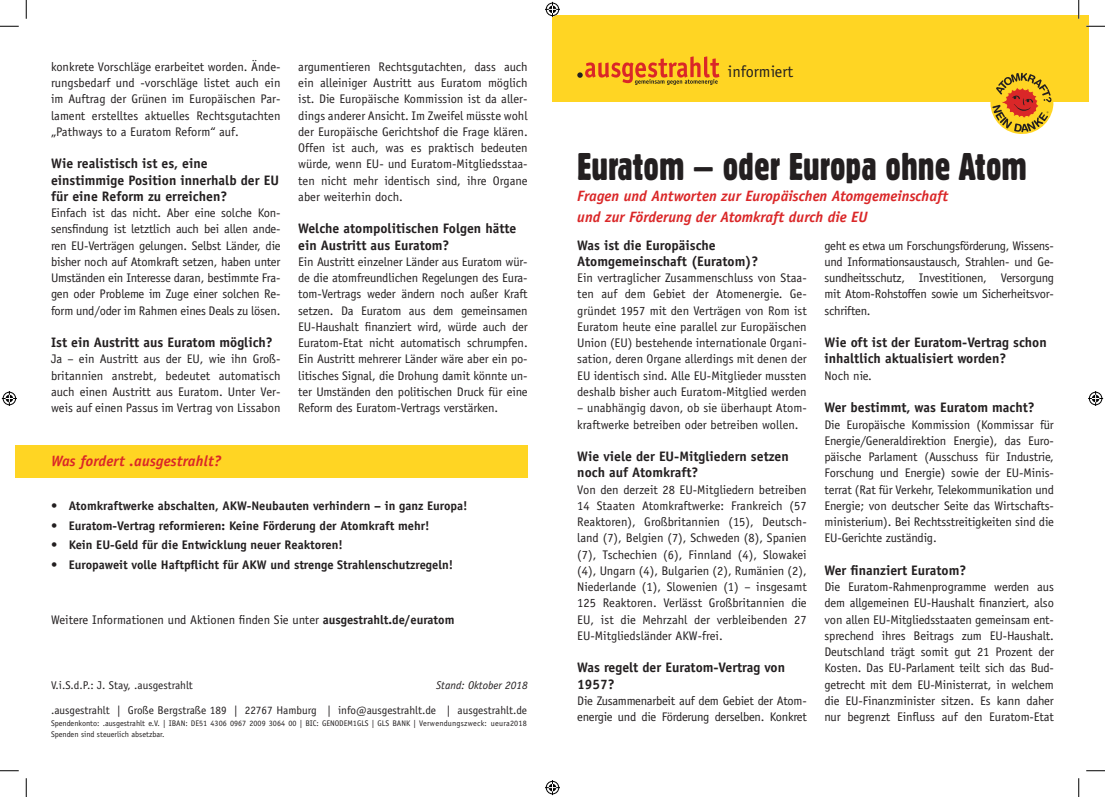
<style>
.page{position:relative;width:1105px;height:797px;background:#fff}
.page>*{position:absolute;margin:0;border:0;box-sizing:border-box;transform-origin:0 0}
.t1{font:37.5px "Bloc Ext Cond";color:#231f20}
.t2{font:16.25px "Officina Sans Std";color:#231f20}
.t3{font:italic 700 15px/21px "Officina Sans Std";color:#da2728}
.t4{font:700 13.75px/16.2px "Officina Sans Std";color:#231f20}
.t5{font:12.5px/16.2px "Officina Sans Std";letter-spacing:-.01em;color:#231f20;text-align:justify}
.t6{font:700 12.5px "Officina Sans Std";color:#231f20}
.t7{font:11.25px "Officina Sans Std";color:#231f20}
.t8{font:italic 11.25px "Officina Sans Std";color:#231f20}
.t9{font:8.12px/11.2px "Officina Sans Std";color:#231f20}
.s1{font-weight:700}
</style>
<div class="page">
<div style="left:552px;top:16px;width:537px;height:86px;background:#ffd523"></div>
<svg style="left:577px;top:56px;width:142px;height:29px"></svg>
<svg style="left:990px;top:72px;width:64px;height:62px"></svg>
<div style="left:16px;top:445px;width:512px;height:33px;background:#ffd523"></div>
<svg style="left:0;top:25px;width:19px;height:2px"></svg>
<svg style="left:1086px;top:25px;width:19px;height:2px"></svg>
<svg style="left:0;top:770px;width:19px;height:1px"></svg>
<svg style="left:1086px;top:770px;width:19px;height:1px"></svg>
<svg style="left:25px;top:0;width:2px;height:19px"></svg>
<svg style="left:25px;top:778px;width:2px;height:19px"></svg>
<svg style="left:1078px;top:0;width:1px;height:19px"></svg>
<svg style="left:1078px;top:778px;width:1px;height:19px"></svg>
<svg style="left:545px;top:2px;width:15px;height:15px"></svg>
<svg style="left:545px;top:780px;width:15px;height:15px"></svg>
<svg style="left:2px;top:391px;width:15px;height:15px"></svg>
<svg style="left:1088px;top:391px;width:15px;height:15px"></svg>
<p class="t5" style="left:51px;top:58px;width:231px">konkrete Vorschläge erarbeitet worden. Ände&shy;rungsbedarf und -vorschläge listet auch ein im Auftrag der Grünen im Europäischen Par&shy;lament erstelltes aktuelles Rechtsgutachten „Pathways to a Euratom Reform“ auf.</p>
<p class="t4" style="left:51px;top:155px;width:229px">Wie realistisch ist es, eine einstimmige Position innerhalb der EU für eine Reform zu erreichen?</p>
<p class="t5" style="left:51px;top:205px;width:231px">Einfach ist das nicht. Aber eine solche Kon&shy;sensfindung ist letztlich auch bei allen ande&shy;ren EU-Verträgen gelungen. Selbst Länder, die bisher noch auf Atomkraft setzen, haben unter Umständen ein Interesse daran, bestimmte Fra&shy;gen oder Probleme im Zuge einer solchen Re&shy;form und/oder im Rahmen eines Deals zu lösen.</p>
<p class="t4" style="left:51px;top:334px;width:223px">Ist ein Austritt aus Euratom möglich?</p>
<p class="t5" style="left:51px;top:351px;width:231px">Ja – ein Austritt aus der EU, wie ihn Groß&shy;britannien anstrebt, bedeutet automatisch auch einen Austritt aus Euratom. Unter Ver&shy;weis auf einen Passus im Vertrag von Lissabon</p>
<p class="t5" style="left:298px;top:58px;width:231px">argumentieren Rechtsgutachten, dass auch ein alleiniger Austritt aus Euratom möglich ist. Die Europäische Kommission ist da aller&shy;dings anderer Ansicht. Im Zweifel müsste wohl der Europäische Gerichtshof die Frage klären.<br>Offen ist auch, was es praktisch bedeuten würde, wenn EU- und Euratom-Mitgliedsstaa&shy;ten nicht mehr identisch sind, ihre Organe aber weiterhin doch.</p>
<p class="t4" style="left:298px;top:220px;width:220px">Welche atompolitischen Folgen hätte ein Austritt aus Euratom?</p>
<p class="t5" style="left:298px;top:253px;width:231px">Ein Austritt einzelner Länder aus Euratom wür&shy;de die atomfreundlichen Regelungen des Eura&shy;tom-Vertrags weder ändern noch außer Kraft setzen. Da Euratom aus dem gemeinsamen EU-Haushalt finanziert wird, würde auch der Euratom-Etat nicht automatisch schrumpfen.<br>Ein Austritt mehrerer Länder wäre aber ein po&shy;litisches Signal, die Drohung damit könnte un&shy;ter Umständen den politischen Druck für eine Reform des Euratom-Vertrags verstärken.</p>
<p class="t3" style="left:51px;top:450px;width:171px">Was fordert .ausgestrahlt?</p>
<p class="t6" style="left:51px;top:497px;width:418px">• Atomkraftwerke abschalten, AKW-Neubauten verhindern – in ganz Europa!</p>
<p class="t6" style="left:51px;top:517px;width:380px">• Euratom-Vertrag reformieren: Keine Förderung der Atomkraft mehr!</p>
<p class="t6" style="left:51px;top:537px;width:293px">• Kein EU-Geld für die Entwicklung neuer Reaktoren!</p>
<p class="t6" style="left:51px;top:557px;width:404px">• Europaweit volle Haftpflicht für AKW und strenge Strahlenschutzregeln!</p>
<p class="t5" style="left:51px;top:611px;width:405px">Weitere Informationen und Aktionen finden Sie unter <span class="s1">ausgestrahlt.de/euratom</span></p>
<p class="t7" style="left:51px;top:678px;width:143px">V.i.S.d.P.: J. Stay, .ausgestrahlt</p>
<p class="t8" style="left:436px;top:678px;width:93px">Stand: Oktober 2018</p>
<p class="t7" style="left:51px;top:703px;width:477px">.ausgestrahlt | Große Bergstraße 189 | 22767 Hamburg | info@ausgestrahlt.de | ausgestrahlt.de</p>
<p class="t9" style="left:51px;top:717px;width:477px">Spendenkonto: .ausgestrahlt e.V. | IBAN: DE51 4306 0967 2009 3064 00 | BIC: GENODEM1GLS | GLS BANK | Verwendungszweck: ueura2018<br>Spenden sind steuerlich absetzbar.</p>
<h2 class="t2" style="left:728px;top:62px;width:67px">informiert</h2>
<h1 class="t1" style="left:577px;top:143px;width:451px">Euratom – oder Europa ohne Atom</h1>
<p class="t3" style="left:577px;top:185px;width:372px">Fragen und Antworten zur Europäischen Atomgemeinschaft und zur Förderung der Atomkraft durch die EU</p>
<p class="t4" style="left:577px;top:237px;width:183px">Was ist die Europäische<br>Atomgemeinschaft (Euratom)?</p>
<p class="t5" style="left:577px;top:270px;width:231px">Ein vertraglicher Zusammenschluss von Staa&shy;ten auf dem Gebiet der Atomenergie. Ge&shy;gründet 1957 mit den Verträgen von Rom ist Euratom heute eine parallel zur Europäischen Union (EU) bestehende internationale Organi&shy;sation, deren Organe allerdings mit denen der EU identisch sind. Alle EU-Mitglieder mussten deshalb bisher auch Euratom-Mitglied werden</p>
<p class="t5" style="left:577px;top:400px;width:231px">– unabhängig davon, ob sie überhaupt Atom&shy;kraftwerke betreiben oder betreiben wollen.</p>
<p class="t4" style="left:577px;top:448px;width:213px">Wie viele der EU-Mitgliedern setzen noch auf Atomkraft?</p>
<p class="t5" style="left:577px;top:481px;width:231px">Von den derzeit 28 EU-Mitgliedern betreiben 14 Staaten Atomkraftwerke: Frankreich (57<br>Reaktoren), Großbritannien (15), Deutsch&shy;land (7), Belgien (7), Schweden (8), Spanien (7), Tschechien (6), Finnland (4), Slowakei (4), Ungarn (4), Bulgarien (2), Rumänien (2), Niederlande (1), Slowenien (1) – insgesamt 125 Reaktoren. Verlässt Großbritannien die EU, ist die Mehrzahl der verbleibenden 27<br>EU-Mitgliedsländer AKW-frei.</p>
<p class="t4" style="left:577px;top:659px;width:209px">Was regelt der Euratom-Vertrag von<br>1957?</p>
<p class="t5" style="left:577px;top:692px;width:231px">Die Zusammenarbeit auf dem Gebiet der Atom&shy;energie und die Förderung derselben. Konkret</p>
<p class="t5" style="left:824px;top:237px;width:231px">geht es etwa um Forschungsförderung, Wissens&shy;und Informationsaustausch, Strahlen- und Ge&shy;sundheitsschutz, Investitionen, Versorgung mit Atom-Rohstoffen sowie um Sicherheitsvor&shy;schriften.</p>
<p class="t4" style="left:824px;top:334px;width:224px">Wie oft ist der Euratom-Vertrag schon inhaltlich aktualisiert worden?</p>
<p class="t5" style="left:824px;top:367px;width:49px">Noch nie.</p>
<p class="t4" style="left:824px;top:399px;width:212px">Wer bestimmt, was Euratom macht?</p>
<p class="t5" style="left:824px;top:416px;width:231px">Die Europäische Kommission (Kommissar für Energie/Generaldirektion Energie), das Euro&shy;päische Parlament (Ausschuss für Industrie, Forschung und Energie) sowie der EU-Minis&shy;terrat (Rat für Verkehr, Telekommunikation und Energie; von deutscher Seite das Wirtschafts&shy;ministerium). Bei Rechtsstreitigkeiten sind die EU-Gerichte zuständig.</p>
<p class="t4" style="left:824px;top:562px;width:143px">Wer finanziert Euratom?</p>
<p class="t5" style="left:824px;top:578px;width:231px">Die Euratom-Rahmenprogramme werden aus dem allgemeinen EU-Haushalt finanziert, also von allen EU-Mitgliedsstaaten gemeinsam ent&shy;sprechend ihres Beitrags zum EU-Haushalt.<br>Deutschland trägt somit gut 21 Prozent der Kosten. Das EU-Parlament teilt sich das Bud&shy;getrecht mit dem EU-Ministerrat, in welchem die EU-Finanzminister sitzen. Es kann daher nur begrenzt Einfluss auf den Euratom-Etat</p>
</div>
